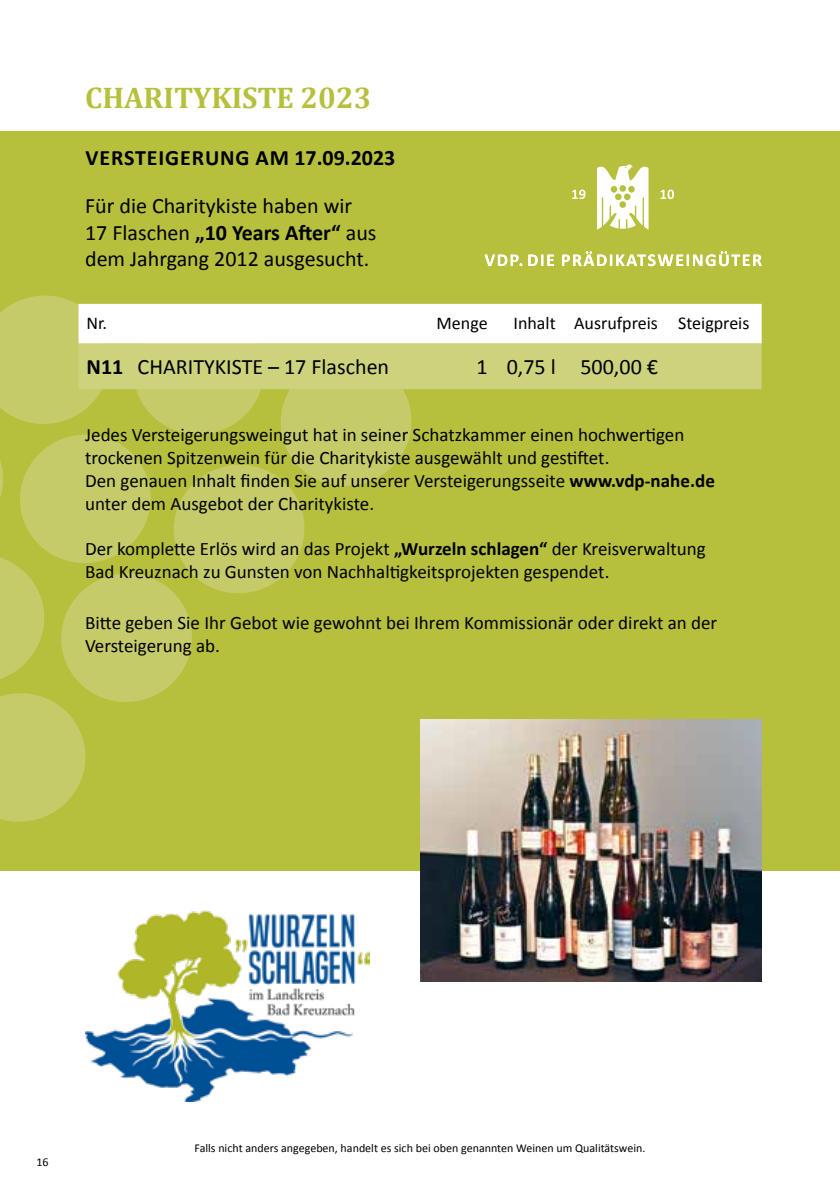
<style>
.page{position:relative;width:840px;height:1191px;background:#fff}
.page>*{position:absolute;margin:0;border:0;box-sizing:border-box;transform-origin:0 0}
.t1{font:700 30px "Cambria";color:#b6c03c}
.t2{font:22px/26.4px "Calibri";color:#000}
.t3{font:700 22px "Calibri";letter-spacing:.04em;color:#000}
.t4{font:19px/22.8px "Calibri";color:#000}
.t5{font:18px "Calibri";color:#000}
.t6{font:12px "Calibri";color:#000}
.s1{font-weight:700}
</style>
<div class="page">
<div style="left:0;top:131px;width:839px;height:739px;background:#b6c03c"></div>
<svg style="left:0;top:295px;width:761px;height:527px"></svg>
<svg style="left:572px;top:190px;width:13px;height:9px"></svg>
<svg style="left:660px;top:190px;width:13px;height:9px"></svg>
<svg style="left:597px;top:164px;width:51px;height:66px"></svg>
<svg style="left:484px;top:254px;width:38px;height:12px"></svg>
<svg style="left:528px;top:254px;width:25px;height:12px"></svg>
<svg style="left:562px;top:251px;width:199px;height:15px"></svg>
<img style="left:420px;top:719px;width:341px;height:262px">
<img style="left:85px;top:910px;width:284px;height:191px">
<h1 class="t1" style="left:85px;top:77px;width:288px">CHARITYKISTE 2023</h1>
<p class="t3" style="left:85px;top:142px;width:311px">VERSTEIGERUNG AM 17.09.2023</p>
<p class="t2" style="left:85px;top:192px;width:293px">Für die Charitykiste haben wir<br>17 Flaschen <span class="s1">„10 Years After“</span> aus dem Jahrgang 2012 ausgesucht.</p>
<p class="t5" style="left:86px;top:310px;width:22px">Nr.</p>
<p class="t5" style="left:436px;top:310px;width:53px">Menge</p>
<p class="t5" style="left:513px;top:310px;width:237px">Inhalt Ausrufpreis Steigpreis</p>
<p class="t2" style="left:86px;top:353px;width:304px"><span class="s1">N11</span> CHARITYKISTE – 17 Flaschen</p>
<p class="t2" style="left:476px;top:353px;width:183px">1 0,75 l 500,00 €</p>
<p class="t4" style="left:85px;top:423px;width:631px">Jedes Versteigerungsweingut hat in seiner Schatzkammer einen hochwertigen trockenen Spitzenwein für die Charitykiste ausgewählt und gestiftet.<br>Den genauen Inhalt finden Sie auf unserer Versteigerungsseite <span class="s1">www.vdp-nahe.de </span>unter dem Ausgebot der Charitykiste.</p>
<p class="t4" style="left:85px;top:537px;width:621px">Der komplette Erlös wird an das Projekt <span class="s1">„Wurzeln schlagen“</span> der Kreisverwaltung<br>Bad Kreuznach zu Gunsten von Nachhaltigkeitsprojekten gespendet.</p>
<p class="t4" style="left:85px;top:611px;width:633px">Bitte geben Sie Ihr Gebot wie gewohnt bei Ihrem Kommissionär oder direkt an der<br>Versteigerung ab.</p>
<p class="t6" style="left:36px;top:1153px;width:14px">16</p>
<p class="t6" style="left:194px;top:1139px;width:452px">Falls nicht anders angegeben, handelt es sich bei oben genannten Weinen um Qualitätswein.</p>
</div>
